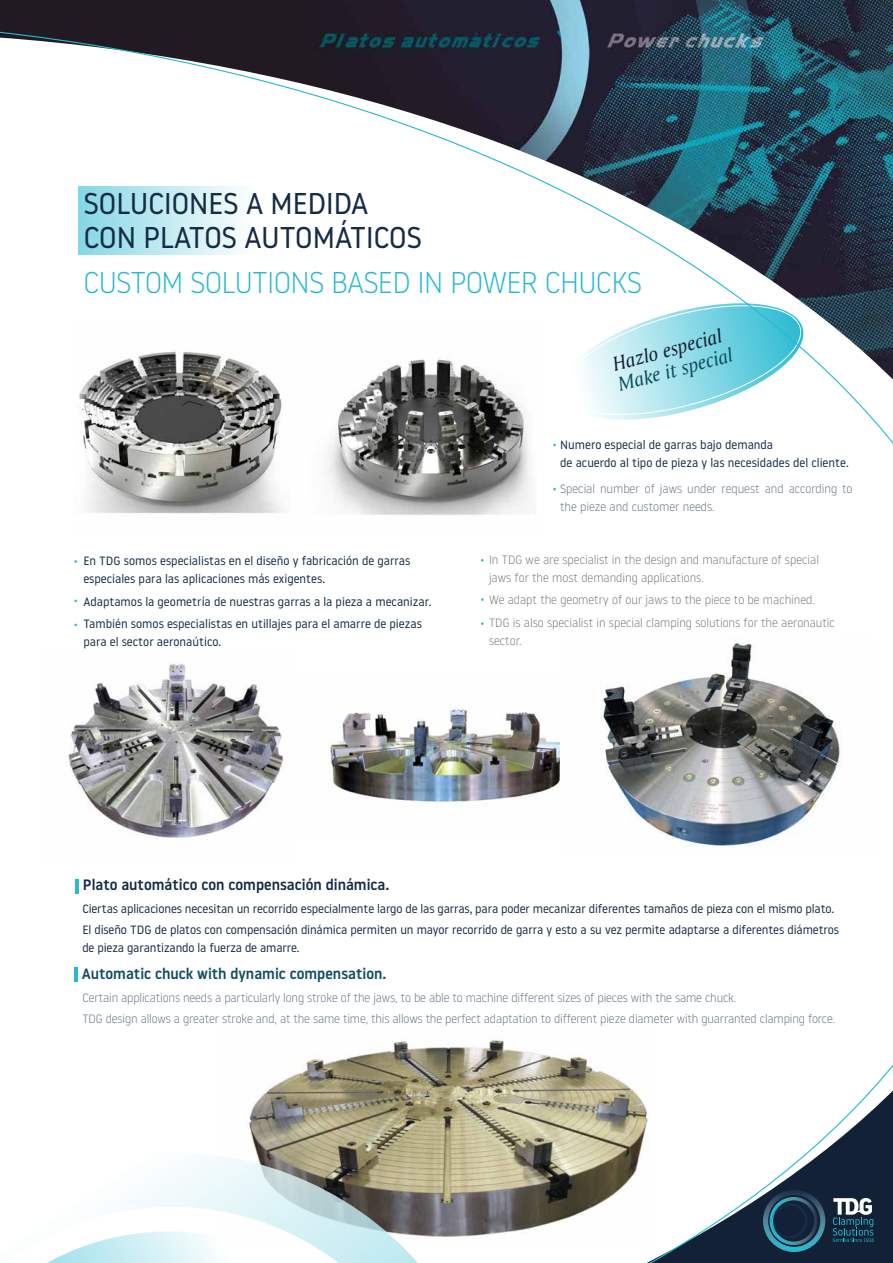
<style>
.page{position:relative;width:893px;height:1263px;background:#fff}
.page>*{position:absolute;margin:0;border:0;box-sizing:border-box;transform-origin:0 0}
.t1{font:30px/34.5px "Noway";letter-spacing:-.02em;color:#152c46}
.t2{font:300 30px "Noway";letter-spacing:-.025em;color:#26b9d1}
.t3{font:21px "Amerigo BT Italic A";color:#122136}
.t4{font:21px "Amerigo BT Italic A";color:#0f4d61}
.t5{font:500 15px "Noway";color:#152c46}
.t6{font:500 15px "Noway";color:#0f4d61}
.t7{font:12px/18px "Noway";letter-spacing:-.01em;color:#152c46}
.t8{font:300 12px/18px "Noway";letter-spacing:-.01em;color:#5b6b7e}
.t9{font:300 12px/18px "Noway";color:#706f6f}
</style>
<div class="page">
<img style="left:0;top:4px;width:893px;height:1259px">
<h1 class="t1" style="left:83px;top:185px;width:340px">SOLUCIONES A MEDIDA<br>CON PLATOS AUTOMÁTICOS</h1>
<h1 class="t2" style="left:83px;top:262px;width:560px">CUSTOM SOLUTIONS BASED IN POWER CHUCKS</h1>
<h2 class="t3" style="left:610px;top:352px;width:114px;rotate:-15deg">Hazlo especial</h2>
<h2 class="t4" style="left:615px;top:372px;width:119px;rotate:-15deg">Make it special</h2>
<p class="t7" style="left:83px;top:552px;width:329px">En TDG somos especialistas en el diseño y fabricación de garras especiales para las aplicaciones más exigentes.</p>
<p class="t7" style="left:83px;top:590px;width:350px;line-height:22.5px">Adaptamos la geometría de nuestras garras a la pieza a mecanizar.<br>También somos especialistas en utillajes para el amarre de piezas</p>
<p class="t7" style="left:83px;top:633px;width:139px">para el sector aeronaútico.</p>
<p class="t7" style="left:560px;top:435px;width:290px">Numero especial de garras bajo demanda<br>de acuerdo al tipo de pieza y las necesidades del cliente.</p>
<p class="t8" style="left:560px;top:479px;width:294px">Special number of jaws under request and according to the pieze and customer needs.</p>
<p class="t9" style="left:489px;top:550px;width:331px">In TDG we are specialist in the design and manufacture of special jaws for the most demanding applications.</p>
<p class="t9" style="left:489px;top:588px;width:347px;line-height:22.5px">We adapt the geometry of our jaws to the piece to be machined.<br>TDG is also specialist in special clamping solutions for the aeronautic</p>
<p class="t9" style="left:489px;top:631px;width:34px">sector.</p>
<p class="t5" style="left:83px;top:875px;width:308px">Plato automático con compensación dinámica.</p>
<p class="t7" style="left:82px;top:898px;width:758px;line-height:21px">Ciertas aplicaciones necesitan un recorrido especialmente largo de las garras, para poder mecanizar diferentes tamaños de pieza con el mismo plato.<br>El diseño TDG de platos con compensación dinámica permiten un mayor recorrido de garra y esto a su vez permite adaptarse a diferentes diámetros</p>
<p class="t7" style="left:82px;top:938px;width:219px">de pieza garantizando la fuerza de amarre.</p>
<p class="t8" style="left:82px;top:987px;width:754px;line-height:21px">Certain applications needs a particularly long stroke of the jaws, to be able to machine different sizes of pieces with the same chuck.<br>TDG design allows a greater stroke and, at the same time, this allows the perfect adaptation to different pieze diameter with guarranted clamping force.</p>
<p class="t6" style="left:82px;top:963px;width:306px">Automatic chuck with dynamic compensation.</p>
</div>
